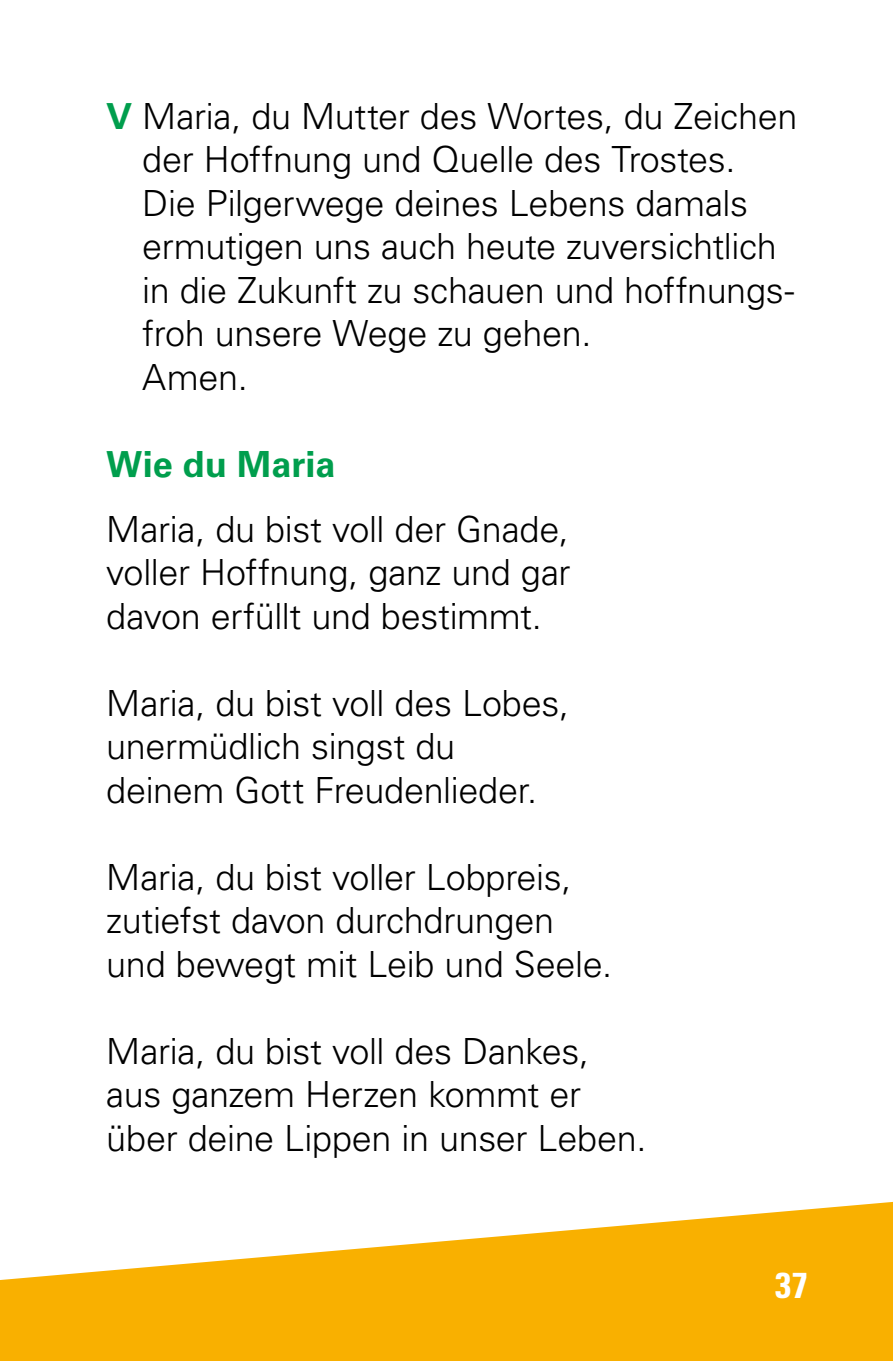
<style>
.page{position:relative;width:893px;height:1361px;background:#fff}
.page>*{position:absolute;margin:0;border:0;box-sizing:border-box;transform-origin:0 0}
.t1{font:300 36px/43.5px "Univers LT Std";letter-spacing:-.01em;color:#000}
.t2{font:700 36px "Univers LT Std";letter-spacing:.005em;color:#009e4d}
.t3{font:700 condensed 36px "Univers LT Std";color:#fff}
.s1{font-weight:700;color:#009e4d}
</style>
<div class="page">
<svg style="left:0;top:1201px;width:893px;height:160px;fill:#f9b000"></svg>
<p class="t1" style="left:142px;top:94px;width:656px;text-indent:-36px"><span class="s1">V</span> Maria, du Mutter des Wortes, du Zeichen der Hoffnung und Quelle des Trostes.<br>Die Pilgerwege deines Lebens damals ermutigen uns auch heute zuversichtlich in die Zukunft zu schauen und hoffnungs&shy;froh unsere Wege zu gehen.<br>Amen.</p>
<p class="t2" style="left:106px;top:443px;width:231px">Wie du Maria</p>
<p class="t1" style="left:106px;top:507px;width:466px;text-align:justify">Maria, du bist voll der Gnade, voller Hoffnung, ganz und gar davon erfüllt und bestimmt.</p>
<p class="t1" style="left:106px;top:681px;width:464px">Maria, du bist voll des Lobes, unermüdlich singst du deinem Gott Freudenlieder.</p>
<p class="t1" style="left:106px;top:855px;width:507px">Maria, du bist voller Lobpreis, zutiefst davon durchdrungen und bewegt mit Leib und Seele.</p>
<p class="t1" style="left:106px;top:1029px;width:542px">Maria, du bist voll des Dankes, aus ganzem Herzen kommt er über deine Lippen in unser Leben.</p>
<p class="t3" style="left:775px;top:1263px;width:34px">37</p>
</div>
